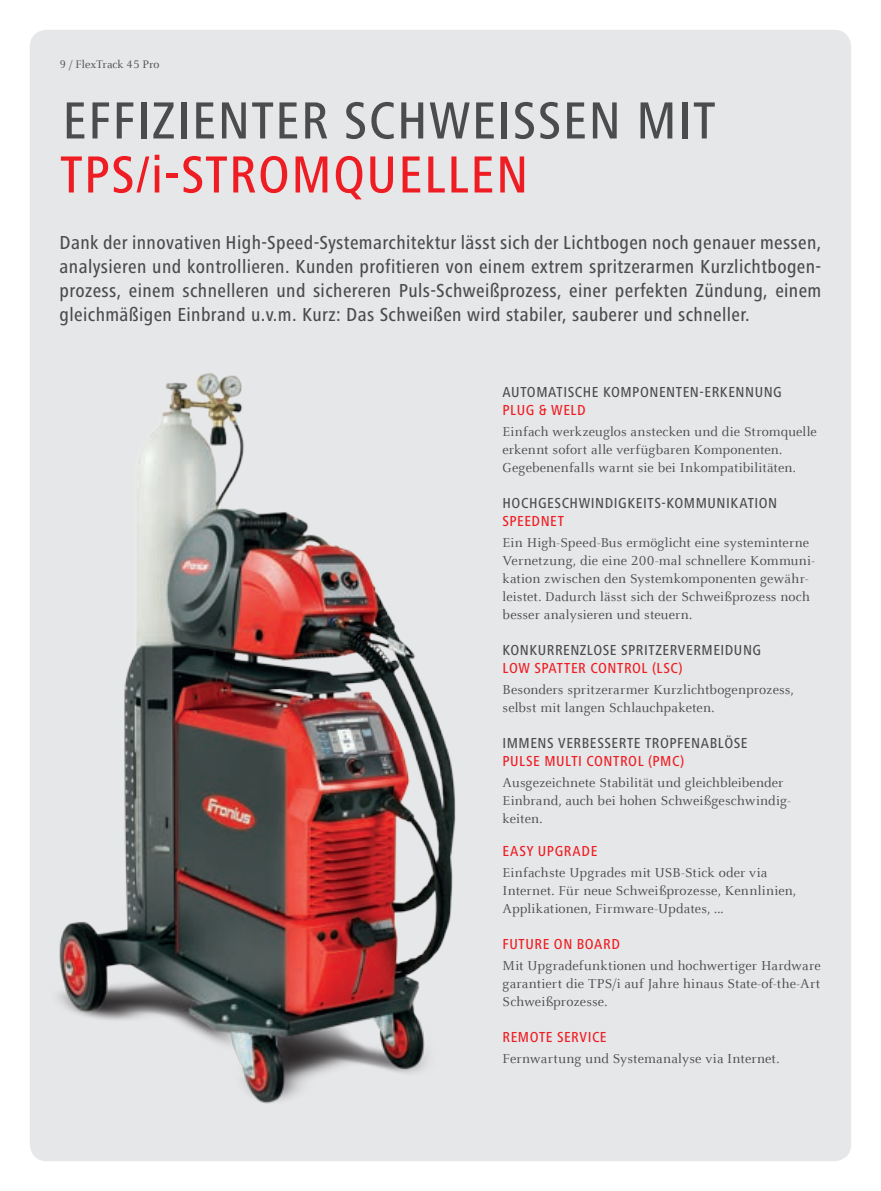
<style>
.page{position:relative;width:881px;height:1191px;background:#fff}
.page>*{position:absolute;margin:0;border:0;box-sizing:border-box;transform-origin:0 0}
.t1{font:500 condensed 54px "Frutiger Next LTW1 G";letter-spacing:.025em;color:#4b4c4d}
.t2{font:500 condensed 54px "Frutiger Next LTW1 G";letter-spacing:.025em;color:#ee1d23}
.t3{font:500 condensed 19.5px/24px "Frutiger Next LTW1 G";letter-spacing:.02em;color:#4b4c4d;text-align:justify}
.t4{font:500 condensed 15px "Frutiger Next LTW1 G";letter-spacing:.035em;color:#4b4c4d}
.t5{font:500 condensed 15px "Frutiger Next LTW1 G";letter-spacing:.035em;color:#ee1d23}
.t6{font:14.25px/18px "Celeste Offc Pro";letter-spacing:.005em;color:#4b4c4d}
.t7{font:12px "Celeste Offc Pro";color:#4b4c4d}
</style>
<div class="page">
<div style="left:30px;top:30px;width:820px;height:1131px;background:#e6e7e9;border-radius:17px"></div>
<img style="left:58px;top:373px;width:398px;height:731px">
<p class="t7" style="left:60px;top:57px;width:101px">9 / FlexTrack 45 Pro</p>
<h1 class="t1" style="left:62px;top:90px;width:654px">EFFIZIENTER SCHWEISSEN MIT</h1>
<h1 class="t2" style="left:60px;top:144px;width:469px">TPS/i-STROMQUELLEN</h1>
<p class="t3" style="left:60px;top:231px;width:763px">Dank der innovativen High-Speed-Systemarchitektur lässt sich der Lichtbogen noch genauer messen, analysieren und kontrollieren. Kunden profitieren von einem extrem spritzerarmen Kurzlichtbogen&shy;prozess, einem schnelleren und sichereren Puls-Schweißprozess, einer perfekten Zündung, einem gleichmäßigen Einbrand u.v.m. Kurz: Das Schweißen wird stabiler, sauberer und schneller.</p>
<p class="t4" style="left:502px;top:383px;width:280px">AUTOMATISCHE KOMPONENTEN-ERKENNUNG</p>
<p class="t5" style="left:502px;top:401px;width:85px">PLUG &amp; WELD</p>
<p class="t6" style="left:502px;top:422px;width:316px">Einfach werkzeuglos anstecken und die Stromquelle erkennt sofort alle verfügbaren Komponenten.<br>Gegebenenfalls warnt sie bei Inkompatibilitäten.</p>
<p class="t4" style="left:502px;top:494px;width:276px">HOCHGESCHWINDIGKEITS-KOMMUNIKATION</p>
<p class="t5" style="left:502px;top:512px;width:63px">SPEEDNET</p>
<p class="t6" style="left:502px;top:533px;width:313px">Ein High-Speed-Bus ermöglicht eine systeminterne Vernetzung, die eine 200-mal schnellere Kommuni&shy;kation zwischen den Systemkomponenten gewähr&shy;leistet. Dadurch lässt sich der Schweißprozess noch besser analysieren und steuern.</p>
<p class="t4" style="left:502px;top:641px;width:260px">KONKURRENZLOSE SPRITZERVERMEIDUNG</p>
<p class="t5" style="left:502px;top:659px;width:181px">LOW SPATTER CONTROL (LSC)</p>
<p class="t6" style="left:502px;top:680px;width:292px">Besonders spritzerarmer Kurzlichtbogenprozess, selbst mit langen Schlauchpaketen.</p>
<p class="t4" style="left:502px;top:734px;width:246px">IMMENS VERBESSERTE TROPFENABLÖSE</p>
<p class="t5" style="left:502px;top:752px;width:183px">PULSE MULTI CONTROL (PMC)</p>
<p class="t6" style="left:502px;top:773px;width:290px">Ausgezeichnete Stabilität und gleichbleibender<br>Einbrand, auch bei hohen Schweißgeschwindig&shy;keiten.</p>
<p class="t5" style="left:502px;top:842px;width:96px">EASY UPGRADE</p>
<p class="t6" style="left:502px;top:863px;width:295px">Einfachste Upgrades mit USB-Stick oder via<br>Internet. Für neue Schweißprozesse, Kennlinien,<br>Applikationen, Firmware-Updates, ...</p>
<p class="t5" style="left:502px;top:935px;width:119px">FUTURE ON BOARD</p>
<p class="t6" style="left:502px;top:956px;width:319px;text-align:justify">Mit Upgradefunktionen und hochwertiger Hardware garantiert die TPS/i auf Jahre hinaus State-of-the-Art Schweißprozesse.</p>
<p class="t5" style="left:502px;top:1028px;width:106px">REMOTE SERVICE</p>
<p class="t6" style="left:502px;top:1049px;width:278px">Fernwartung und Systemanalyse via Internet.</p>
</div>
